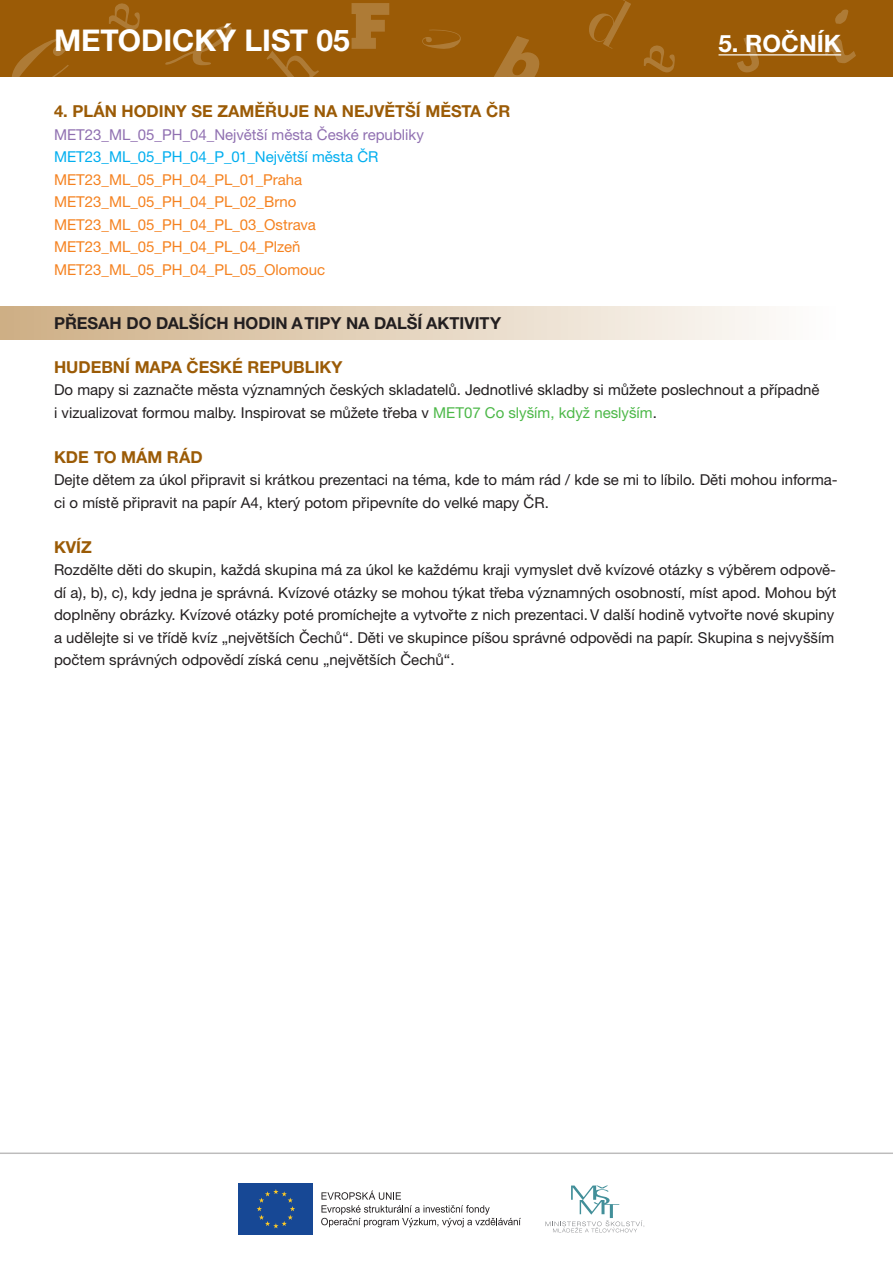
<style>
.page{position:relative;width:893px;height:1263px;background:#fff}
.page>*{position:absolute;margin:0;border:0;box-sizing:border-box;transform-origin:0 0}
.t1{font:700 30px "Helvetica Neue CE";color:#fff}
.t2{font:700 24px "Helvetica Neue CE";color:#fff}
.t3{font:700 16.5px "Helvetica Neue CE";color:#9b5b06}
.t4{font:700 16.5px "Helvetica Neue CE";color:#231f20}
.t5{font:15px/22.5px "Helvetica Neue CE";color:#231f20}
.t6{font:15px "Helvetica Neue CE";color:#f58220}
.t7{font:15px "Helvetica Neue CE";color:#9070b1}
.t8{font:15px "Helvetica Neue CE";color:#00aeef}
.s1{color:#4cb848}
</style>
<div class="page">
<div style="left:0;top:0;width:893px;height:77px;background:#9b5b06"></div>
<svg style="left:824px;top:10px;width:32px;height:53px"></svg>
<svg style="left:737px;top:36px;width:24px;height:37px"></svg>
<svg style="left:109px;top:3px;width:31px;height:28px"></svg>
<svg style="left:494px;top:36px;width:46px;height:41px"></svg>
<svg style="left:12px;top:38px;width:57px;height:39px"></svg>
<svg style="left:589px;top:0;width:42px;height:49px"></svg>
<svg style="left:165px;top:26px;width:67px;height:39px"></svg>
<svg style="left:352px;top:3px;width:37px;height:46px"></svg>
<svg style="left:266px;top:51px;width:53px;height:26px"></svg>
<svg style="left:644px;top:45px;width:31px;height:28px"></svg>
<svg style="left:422px;top:29px;width:39px;height:20px"></svg>
<hr style="left:718px;top:54px;width:123px;height:1px;background:#fff">
<hr style="left:0;top:1152px;width:893px;height:2px;background:#231f20">
<svg style="left:321px;top:1190px;width:200px;height:37px"></svg>
<div style="left:237px;top:1181px;width:78px;height:56px;background:linear-gradient(to right,#fff,#fff)"></div>
<div style="left:239px;top:1183px;width:74px;height:51px;background:#174895"></div>
<svg style="left:257px;top:1189px;width:38px;height:39px"></svg>
<svg style="left:545px;top:1185px;width:100px;height:47px"></svg>
<div style="left:0;top:306px;width:839px;height:34px;background:linear-gradient(to right,#ceaf85,#fefefe)"></div>
<h1 class="t1" style="left:54px;top:22px;width:297px">METODICKÝ LIST 05</h1>
<h2 class="t2" style="left:718px;top:29px;width:124px">5. ROČNÍK</h2>
<p class="t3" style="left:54px;top:101px;width:458px">4. PLÁN HODINY SE ZAMĚŘUJE NA NEJVĚTŠÍ MĚSTA ČR</p>
<p class="t7" style="left:54px;top:125px;width:371px">MET23_ML_05_PH_04_Největší města České republiky</p>
<p class="t8" style="left:54px;top:148px;width:326px">MET23_ML_05_PH_04_P_01_Největší města ČR</p>
<p class="t6" style="left:54px;top:170px;width:250px">MET23_ML_05_PH_04_PL_01_Praha</p>
<p class="t6" style="left:54px;top:193px;width:244px">MET23_ML_05_PH_04_PL_02_Brno</p>
<p class="t6" style="left:54px;top:215px;width:263px">MET23_ML_05_PH_04_PL_03_Ostrava</p>
<p class="t6" style="left:54px;top:238px;width:248px">MET23_ML_05_PH_04_PL_04_Plzeň</p>
<p class="t6" style="left:54px;top:260px;width:273px">MET23_ML_05_PH_04_PL_05_Olomouc</p>
<p class="t4" style="left:54px;top:313px;width:448px">PŘ ESAH DO DALŠÍCH HODIN A TIPY NA DALŠÍ AKTIVITY</p>
<p class="t3" style="left:54px;top:357px;width:290px">HUDEBNÍ MAPA ČESKÉ REPUBLIKY</p>
<p class="t5" style="left:54px;top:379px;width:767px">Do mapy si zaznačte města významných českých skladatelů. Jednotlivé skladby si můžete poslechnout a případně i vizualizovat formou malby. Inspirovat se můžete třeba v <span class="s1">MET07 Co slyším, když neslyším</span>.</p>
<p class="t3" style="left:54px;top:447px;width:150px">KDE TO MÁM RÁD</p>
<p class="t5" style="left:54px;top:469px;width:785px">Dejte dětem za úkol připravit si krátkou prezentaci na téma, kde to mám rád / kde se mi to líbilo. Děti mohou informa&shy;ci o místě připravit na papír A4, který potom připevníte do velké mapy ČR.</p>
<p class="t3" style="left:54px;top:537px;width:39px">KVÍZ</p>
<p class="t5" style="left:54px;top:559px;width:784px">Rozdělte děti do skupin, každá skupina má za úkol ke každému kraji vymyslet dvě kvízové otázky s výběrem odpově&shy;dí a), b), c), kdy jedna je správná. Kvízové otázky se mohou týkat třeba významných osobností, míst apod. Mohou být doplněny obrázky. Kvízové otázky poté promíchejte a vytvořte z nich prezentaci. V další hodině vytvořte nové skupiny a udělejte si ve třídě kvíz „největších Čechů“. Děti ve skupince píšou správné odpovědi na papír. Skupina s nejvyšším počtem správných odpovědí získá cenu „největších Čechů“.</p>
</div>
